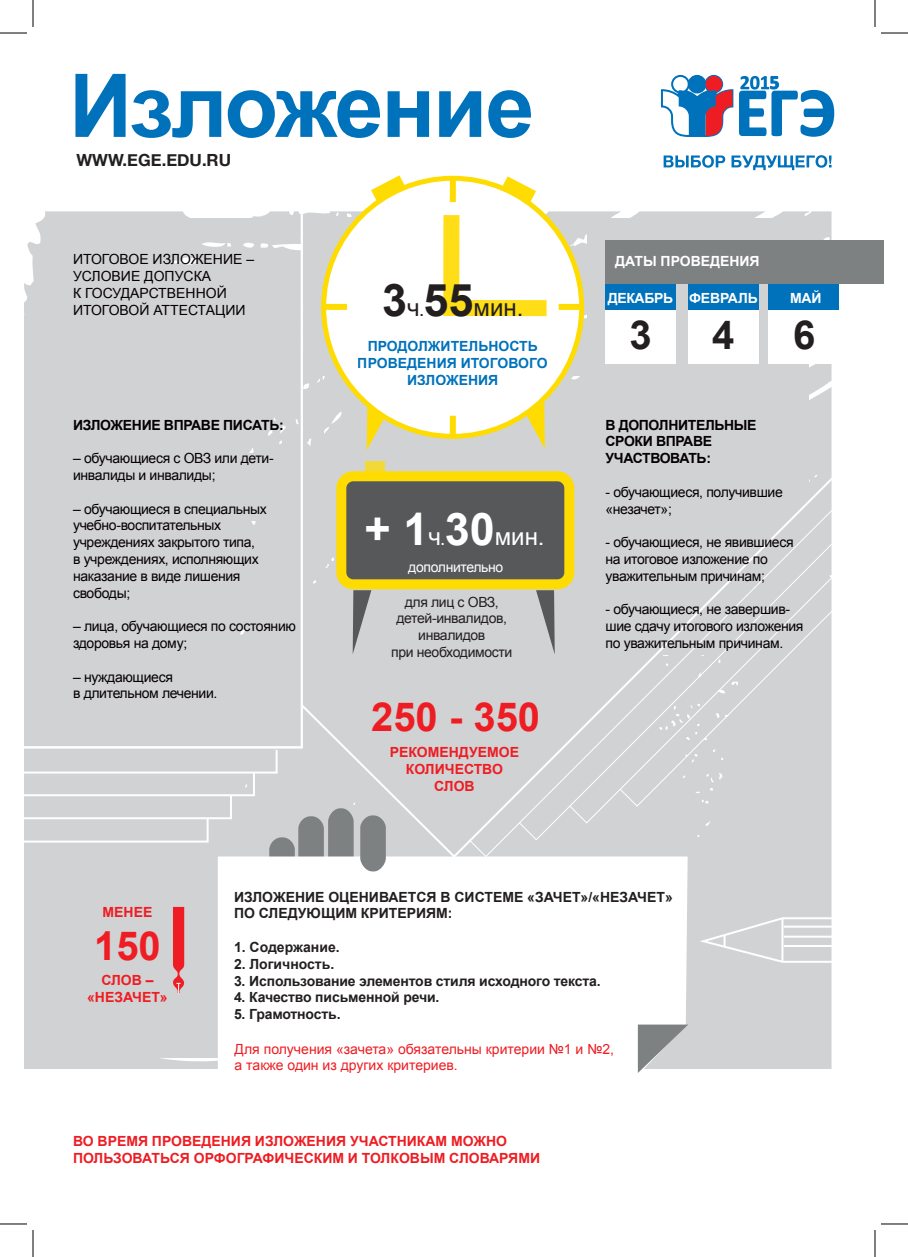
<style>
.page{position:relative;width:908px;height:1257px;background:#fff}
.page>*{position:absolute;margin:0;border:0;box-sizing:border-box;transform-origin:0 0}
.t1{font:700 88px "Arial";letter-spacing:-.025em;color:#0072bc}
.t2{font:700 45px "Arial";color:#fff}
.t3{font:700 45px "Arial";color:#231f20}
.t4{font:700 40px "Arial";color:#ee1d23}
.t5{font:700 40px "Arial";color:#231f20}
.t6{font:24px "Arial";color:#231f20}
.t7{font:24px "Arial";color:#fff}
.t8{font:700 16.7px "Helvetica Neue";color:#231f20}
.t9{font:14px/16.8px "Arial";letter-spacing:-.025em;color:#050001}
.t10{font:700 14px/16.8px "Arial";letter-spacing:-.01em;color:#231f20}
.t11{font:700 14px/16.8px "Arial";color:#ee1d23;text-align:center}
.t12{font:14px/16.8px "Arial";color:#ee1d23}
.t13{font:14px/16.8px "Arial";color:#050001}
.t14{font:700 14px/16.8px "Arial";letter-spacing:-.025em;color:#050001}
.t15{font:14px/16.8px "Arial";letter-spacing:-.025em;color:#231f20;text-align:center}
.t16{font:700 14px/16.8px "Arial";color:#0072bc;text-align:center}
.t17{font:700 14px "Arial";letter-spacing:-.01em;color:#fff}
.t18{font:14px "Arial";letter-spacing:-.025em;color:#fff}
.s1{font-weight:400;font-size:24px}
.s2{font-size:14px}
.s3{font-weight:700;font-size:45px}
</style>
<div class="page">
<div style="left:24px;top:211px;width:808px;height:858px;background:#d1d2d4"></div>
<div style="left:587px;top:218px;width:222px;height:437px;background:#d1d2d4"></div>
<div style="left:100px;top:1024px;width:185px;height:34px;background:#d1d2d4"></div>
<svg style="left:809px;top:368px;width:23px;height:49px"></svg>
<div style="left:405px;top:417px;width:427px;height:442px;background:#d1d2d4"></div>
<div style="left:341px;top:476px;width:228px;height:108px;background:#57585a;border-radius:12px"></div>
<div style="left:336px;top:471px;width:238px;height:118px;border:10px solid #ffdc01;border-radius:12px"></div>
<div style="left:324px;top:178px;width:258px;height:258px;background:#fff;border-radius:50%"></div>
<div style="left:605px;top:241px;width:279px;height:43px;background:#7e8182"></div>
<div style="left:605px;top:289px;width:71px;height:75px;background:#fff"></div>
<div style="left:605px;top:285px;width:71px;height:25px;background:#0072bc"></div>
<div style="left:688px;top:289px;width:70px;height:75px;background:#fff"></div>
<div style="left:688px;top:285px;width:70px;height:25px;background:#0072bc"></div>
<div style="left:769px;top:289px;width:70px;height:75px;background:#fff"></div>
<div style="left:769px;top:285px;width:70px;height:25px;background:#0072bc"></div>
<svg style="left:218px;top:856px;width:470px;height:217px"></svg>
<svg style="left:638px;top:1024px;width:50px;height:49px;background:#acaeaf"></svg>
<svg style="left:526px;top:402px;width:19px;height:47px"></svg>
<svg style="left:536px;top:590px;width:19px;height:64px"></svg>
<svg style="left:660px;top:74px;width:174px;height:63px"></svg>
<svg style="left:664px;top:155px;width:61px;height:13px"></svg>
<svg style="left:731px;top:155px;width:100px;height:15px"></svg>
<div style="left:559px;top:304px;width:22px;height:6px;background:#ffdc01"></div>
<div style="left:450px;top:416px;width:6px;height:22px;background:#ffdc01"></div>
<svg style="left:24px;top:175px;width:381px;height:819px"></svg>
<svg style="left:435px;top:176px;width:128px;height:141px"></svg>
<svg style="left:696px;top:916px;width:136px;height:48px;background:#d6d7d8"></svg>
<hr style="left:784px;top:925px;width:79px;height:2px;background:#fff">
<hr style="left:784px;top:935px;width:79px;height:2px;background:#fff">
<hr style="left:784px;top:945px;width:79px;height:2px;background:#fff">
<svg style="left:0;top:33px;width:27px;height:1px"></svg>
<svg style="left:881px;top:33px;width:27px;height:1px"></svg>
<svg style="left:0;top:1223px;width:27px;height:1px"></svg>
<svg style="left:881px;top:1223px;width:27px;height:1px"></svg>
<svg style="left:33px;top:0;width:1px;height:27px"></svg>
<svg style="left:33px;top:1230px;width:1px;height:27px"></svg>
<svg style="left:875px;top:0;width:1px;height:27px"></svg>
<svg style="left:875px;top:1230px;width:1px;height:27px"></svg>
<h1 class="t1" style="left:69px;top:48px;width:467px">Изложение</h1>
<p class="t8" style="left:76px;top:147px;width:156px">WWW.EGE.EDU.RU</p>
<p class="t13" style="left:73px;top:251px;width:183px">ИТОГОВОЕ ИЗЛОЖЕНИЕ –<br>УСЛОВИЕ ДОПУСКА<br>К ГОСУДАРСТВЕННОЙ<br>ИТОГОВОЙ АТТЕСТАЦИИ</p>
<p class="t14" style="left:73px;top:417px;width:212px">ИЗЛОЖЕНИЕ ВПРАВЕ ПИСАТЬ:</p>
<p class="t9" style="left:73px;top:450px;width:202px">– обучающиеся с ОВЗ или дети&shy;инвалиды и инвалиды;</p>
<p class="t9" style="left:73px;top:500px;width:195px">– обучающиеся в специальных учебно-воспитательных учреждениях закрытого типа,<br>в учреждениях, исполняющих наказание в виде лишения свободы;</p>
<p class="t9" style="left:73px;top:618px;width:224px">– лица, обучающиеся по состоянию здоровья на дому;</p>
<p class="t9" style="left:73px;top:668px;width:146px">– нуждающиеся<br>в длительном лечении.</p>
<h2 class="t3" style="left:382px;top:271px;width:43px">3<span class="s1">ч</span><span class="s2">.</span></h2>
<h3 class="t6" style="left:424px;top:292px;width:101px"><span class="s3">55</span>мин.</h3>
<p class="t16" style="left:358px;top:338px;width:192px">ПРОДОЛЖИТЕЛЬНОСТЬ<br>ПРОВЕДЕНИЯ ИТОГОВОГО<br>ИЗЛОЖЕНИЯ</p>
<h2 class="t2" style="left:364px;top:499px;width:82px">+ 1<span class="s1">ч</span><span class="s2">.</span></h2>
<h3 class="t7" style="left:445px;top:520px;width:101px"><span class="s3">30</span>мин.</h3>
<p class="t18" style="left:408px;top:558px;width:97px">дополнительно</p>
<p class="t15" style="left:391px;top:593px;width:123px">для лиц с ОВЗ, детей-инвалидов, инвалидов<br>при необходимости</p>
<h3 class="t4" style="left:371px;top:690px;width:171px">250 - 350</h3>
<p class="t11" style="left:390px;top:744px;width:131px">РЕКОМЕНДУЕМОЕ<br>КОЛИЧЕСТВО<br>СЛОВ</p>
<p class="t17" style="left:615px;top:252px;width:146px">ДАТЫ ПРОВЕДЕНИЯ</p>
<p class="t17" style="left:608px;top:289px;width:67px">ДЕКАБРЬ</p>
<h3 class="t5" style="left:629px;top:308px;width:24px">3</h3>
<h3 class="t5" style="left:712px;top:308px;width:24px">4</h3>
<p class="t17" style="left:689px;top:289px;width:70px">ФЕВРАЛЬ</p>
<p class="t17" style="left:790px;top:289px;width:33px">МАЙ</p>
<h3 class="t5" style="left:793px;top:308px;width:24px">6</h3>
<p class="t14" style="left:605px;top:417px;width:153px">В ДОПОЛНИТЕЛЬНЫЕ<br>СРОКИ ВПРАВЕ<br>УЧАСТВОВАТЬ:</p>
<p class="t9" style="left:605px;top:483px;width:179px">- обучающиеся, получившие «незачет»;</p>
<p class="t9" style="left:605px;top:534px;width:190px">- обучающиеся, не явившиеся на итоговое изложение по уважительным причинам;</p>
<p class="t9" style="left:605px;top:601px;width:200px">- обучающиеся, не завершив&shy;шие сдачу итогового изложения по уважительным причинам.</p>
<p class="t11" style="left:103px;top:904px;width:51px">МЕНЕЕ</p>
<h3 class="t4" style="left:94px;top:920px;width:68px">150</h3>
<p class="t11" style="left:87px;top:972px;width:82px">СЛОВ – «НЕЗАЧЕТ»</p>
<p class="t10" style="left:234px;top:888px;width:440px">ИЗЛОЖЕНИЕ ОЦЕНИВАЕТСЯ В СИСТЕМЕ «ЗАЧЕТ»/«НЕЗАЧЕТ»<br>ПО СЛЕДУЮЩИМ КРИТЕРИЯМ:</p>
<p class="t10" style="left:234px;top:939px;width:107px">1. Содержание.</p>
<p class="t10" style="left:234px;top:956px;width:102px">2. Логичность.</p>
<p class="t10" style="left:234px;top:972px;width:368px">3. Использование элементов стиля исходного текста.</p>
<p class="t10" style="left:234px;top:989px;width:207px">4. Качество письменной речи.</p>
<p class="t10" style="left:234px;top:1006px;width:108px">5. Грамотность.</p>
<p class="t12" style="left:235px;top:1040px;width:381px">Для получения «зачета» обязательны критерии №1 и №2, а также один из других критериев.</p>
<p class="t11" style="left:73px;top:1133px;width:468px;text-align:left">ВО ВРЕМЯ ПРОВЕДЕНИЯ ИЗЛОЖЕНИЯ УЧАСТНИКАМ МОЖНО<br>ПОЛЬЗОВАТЬСЯ ОРФОГРАФИЧЕСКИМ И ТОЛКОВЫМ СЛОВАРЯМИ</p>
</div>
